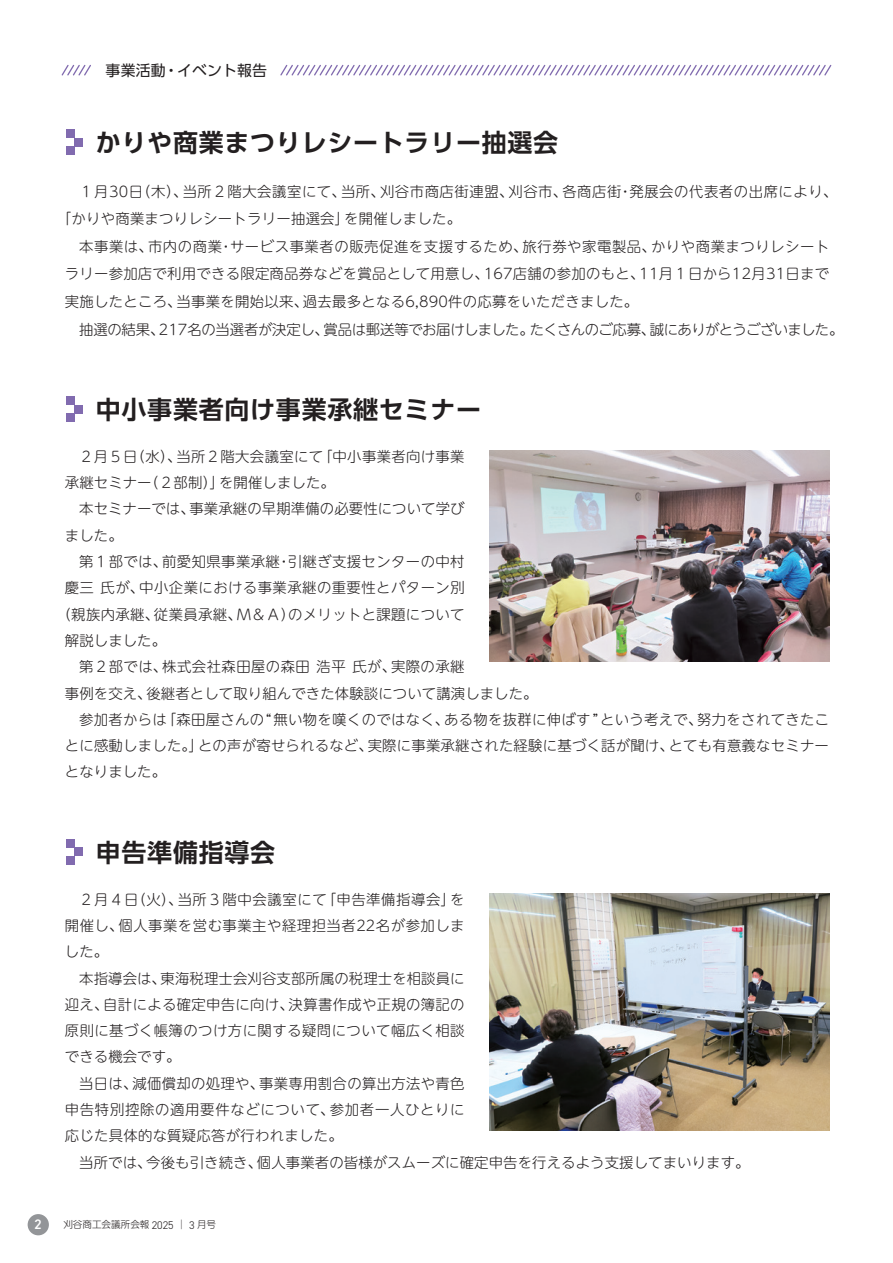
<style>
.page{position:relative;width:893px;height:1263px;background:#fff}
.page>*{position:absolute;margin:0;border:0;box-sizing:border-box;transform-origin:0 0}
.t1{font:700 25.05px "UD Shin Go Pr 6 N De";letter-spacing:.03em;color:#231f20}
.t2{font:14.85px "UD Shin Go Pr 6 N";letter-spacing:.01em;color:#231f20}
.t3{font:300 14.4px/26.2px "UD Shin M Go Pr 6 N";letter-spacing:.02em;color:#231f20;text-align:justify}
.t4{font:300 14.4px/27.6px "UD Shin M Go Pr 6 N";letter-spacing:.04em;color:#231f20}
.t5{font:300 14.4px "UD Shin M Go Pr 6 N";letter-spacing:-.02em;color:#231f20}
.t6{font:600 13.8px "DIN2014";color:#fff}
.t7{font:300 9.6px "UD Shin M Go Pr 6 N";color:#231f20}
.s1{font-family:"DIN2014";font-size:11.1px}
</style>
<div class="page">
<svg style="left:62px;top:64px;width:769px;height:12px"></svg>
<div style="left:66px;top:130px;width:8px;height:8px;background:#816baf"></div>
<div style="left:66px;top:147px;width:8px;height:8px;background:#816baf"></div>
<div style="left:74px;top:138px;width:9px;height:9px;background:#816baf"></div>
<div style="left:66px;top:396px;width:8px;height:9px;background:#816baf"></div>
<div style="left:66px;top:413px;width:8px;height:9px;background:#816baf"></div>
<div style="left:74px;top:405px;width:9px;height:8px;background:#816baf"></div>
<img style="left:489px;top:450px;width:340px;height:211px">
<div style="left:66px;top:839px;width:8px;height:8px;background:#816baf"></div>
<div style="left:66px;top:856px;width:8px;height:8px;background:#816baf"></div>
<div style="left:74px;top:847px;width:9px;height:9px;background:#816baf"></div>
<img style="left:489px;top:893px;width:340px;height:237px">
<div style="left:28px;top:1214px;width:21px;height:21px;background:#939598;border-radius:50%"></div>
<p class="t2" style="left:106px;top:58px;width:163px">事業活動・イベント報告</p>
<h1 class="t1" style="left:96px;top:122px;width:464px">かりや商業まつりレシートラリー抽選会</h1>
<p class="t4" style="left:57px;top:176px;width:782px;text-indent:22px">１月30日（木）、当所２階大会議室にて、当所、刈谷市商店街連盟、刈谷市、各商店街・発展会の代表者の出席により、「かりや商業まつりレシートラリー抽選会」を開催しました。　　　</p>
<p class="t3" style="left:65px;top:232px;width:766px;line-height:27.6px;text-indent:14px">本事業は、市内の商業・サービス事業者の販売促進を支援するため、旅行券や家電製品、かりや商業まつりレシートラリー参加店で利用できる限定商品券などを賞品として用意し、167店舗の参加のもと、11月１日から12月31日まで実施したところ、当事業を開始以来、過去最多となる6,890件の応募をいただきました。</p>
<p class="t5" style="left:79px;top:318px;width:766px">抽選の結果、217名の当選者が決定し、賞品は郵送等でお届けしました。たくさんのご応募、誠にありがとうございました。</p>
<h1 class="t1" style="left:96px;top:389px;width:387px">中小事業者向け事業承継セミナー</h1>
<p class="t3" style="left:65px;top:442px;width:401px;text-indent:14px">２月５日（水）、当所２階大会議室にて「中小事業者向け事業承継セミナー（２部制）」を開催しました。</p>
<p class="t3" style="left:65px;top:495px;width:401px;text-indent:14px">本セミナーでは、事業承継の早期準備の必要性について学びました。</p>
<p class="t3" style="left:79px;top:548px;width:387px">第１部では、前愛知県事業承継・引継ぎ支援センターの中村</p>
<p class="t3" style="left:65px;top:574px;width:401px">慶三 氏が、中小企業における事業承継の重要性とパターン別</p>
<p class="t3" style="left:57px;top:600px;width:409px">（親族内承継、従業員承継、Ｍ＆Ａ）のメリットと課題について</p>
<p class="t3" style="left:65px;top:626px;width:103px">解説しました。</p>
<p class="t3" style="left:79px;top:653px;width:387px">第２部では、株式会社森田屋の森田 浩平 氏が、実際の承継</p>
<p class="t3" style="left:65px;top:679px;width:474px">事例を交え、後継者として取り組んできた体験談について講演しました。</p>
<p class="t3" style="left:79px;top:705px;width:751px">参加者からは「森田屋さんの“無い物を嘆くのではなく、ある物を抜群に伸ばす”という考えで、努力をされてきたこ</p>
<p class="t3" style="left:65px;top:732px;width:766px">とに感動しました。」との声が寄せられるなど、実際に事業承継された経験に基づく話が聞け、とても有意義なセミナー</p>
<p class="t3" style="left:65px;top:758px;width:103px">となりました。</p>
<h1 class="t1" style="left:96px;top:832px;width:181px">申告準備指導会</h1>
<p class="t3" style="left:65px;top:885px;width:401px;text-indent:14px">２月４日（火）、当所３階中会議室にて「申告準備指導会」を開催し、個人事業を営む事業主や経理担当者22名が参加しました。</p>
<p class="t3" style="left:65px;top:964px;width:401px;text-indent:14px">本指導会は、東海税理士会刈谷支部所属の税理士を相談員に迎え、自計による確定申告に向け、決算書作成や正規の簿記の原則に基づく帳簿のつけ方に関する疑問について幅広く相談できる機会です。</p>
<p class="t3" style="left:65px;top:1069px;width:401px;text-indent:14px">当日は、減価償却の処理や、事業専用割合の算出方法や青色申告特別控除の適用要件などについて、参加者一人ひとりに応じた具体的な質疑応答が行われました。</p>
<p class="t3" style="left:79px;top:1148px;width:672px">当所では、今後も引き続き、個人事業者の皆様がスムーズに確定申告を行えるよう支援してまいります。</p>
<p class="t6" style="left:35px;top:1215px;width:9px">2</p>
<p class="t7" style="left:63px;top:1217px;width:154px">刈谷商工会議所会報 <span class="s1">2025</span> │ <span class="s1">3</span> 月号</p>
</div>
